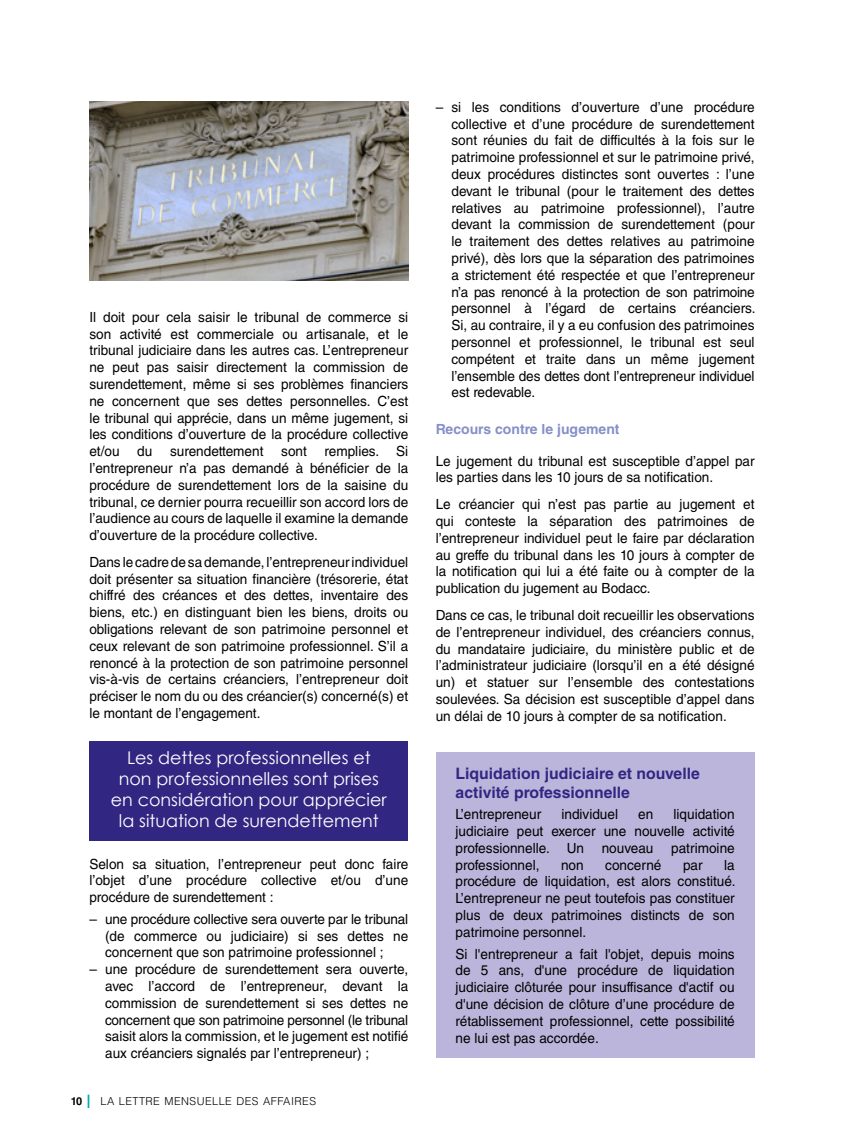
<style>
.page{position:relative;width:844px;height:1141px;background:#fff}
.page>*{position:absolute;margin:0;border:0;box-sizing:border-box;transform-origin:0 0}
._010_exergue{font:17.5px/21px "Century Gothic";color:#fff;text-align:center}
._011_encadre_titre{font:700 15.75px/18.9px "Helvetica LT Std";color:#312783}
._09_t1{font:14px/16.8px "Helvetica LT Std";color:#000;text-align:justify}
._012_encadre_texte{font:14px/16.8px "Helvetica LT Std";color:#000;text-align:justify}
._09_t1-2{font:700 14px "Helvetica LT Std";color:#8590c7}
.t1{font:300 10.85px "Helvetica LT Std";letter-spacing:.04em;color:#000}
.t2{font:700 10.85px "Helvetica LT Std";color:#000}
</style>
<div class="page">
<svg style="left:88px;top:1095px;width:1px;height:13px"></svg>
<div style="left:89px;top:741px;width:319px;height:99px;background:#312783"></div>
<div style="left:435px;top:752px;width:319px;height:305px;background:#bcb5db"></div>
<img style="left:89px;top:102px;width:319px;height:178px">
<p class="_09_t1" style="left:89px;top:308px;width:320px">Il doit pour cela saisir le tribunal de commerce si son activité est commerciale ou artisanale, et le tribunal judiciaire dans les autres cas. L’entrepreneur ne peut pas saisir directement la commission de surendettement, même si ses problèmes financiers ne concernent que ses dettes personnelles. C’est le tribunal qui apprécie, dans un même jugement, si les conditions d’ouverture de la procédure collective et/ou</p>
<p class="_09_t1" style="left:89px;top:443px;width:320px;text-indent:235px">remplies. Si l’entrepreneur n’a pas demandé à bénéficier de la procédure de surendettement lors de la saisine du tribunal, ce dernier pourra recueillir son accord lors de l’audience au cours de laquelle il examine la demande d’ouverture de la procédure collective.</p>
<p class="_09_t1" style="left:89px;top:554px;width:320px">Dans le cadre de sa demande, l’entrepreneur individuel doit présenter sa situation financière (trésorerie, état chiffré des créances et des dettes, inventaire des biens, etc.) en distinguant bien les biens, droits ou obligations relevant de son patrimoine personnel et ceux relevant de son patrimoine professionnel. S’il a renoncé à la protection de son patrimoine personnel vis-à-vis de certains créanciers, l’entrepreneur doit préciser le nom du ou des créancier(s) concerné(s) et le montant de l’engagement.</p>
<p class="_010_exergue" style="left:111px;top:747px;width:277px">Les dettes professionnelles et non professionnelles sont prises en considération pour apprécier la situation de surendettement</p>
<p class="_09_t1" style="left:89px;top:855px;width:320px">Selon sa situation, l’entrepreneur peut donc faire l’objet d’une procédure collective et/ou d’une procédure de surendettement :</p>
<p class="_09_t1" style="left:105px;top:910px;width:304px;text-indent:-16px">– une procédure collective sera ouverte par le tribunal (de commerce ou judiciaire) si ses dettes ne concernent que son patrimoine professionnel ;</p>
<p class="_09_t1" style="left:105px;top:961px;width:304px;text-indent:-16px">– une procédure de surendettement sera ouverte, avec l’accord de l’entrepreneur, devant la commission de surendettement si ses dettes ne concernent que son patrimoine personnel (le tribunal saisit alors la commission, et le jugement est notifié aux créanciers signalés par l’entrepreneur) ;</p>
<p class="_09_t1" style="left:137px;top:443px;width:17px">du</p>
<p class="_09_t1" style="left:170px;top:443px;width:95px">surendettement</p>
<p class="_09_t1" style="left:281px;top:443px;width:27px">sont</p>
<p class="t2" style="left:71px;top:1095px;width:13px">10</p>
<p class="t1" style="left:100px;top:1095px;width:217px">LA LETTRE MENSUELLE DES AFFAIRES</p>
<p class="_09_t1" style="left:451px;top:98px;width:305px;text-indent:-16px">– si les conditions d’ouverture d’une procédure collective et d’une procédure de surendettement sont réunies du fait de difficultés à la fois sur le patrimoine professionnel et sur le patrimoine privé, deux procédures distinctes sont ouvertes : l’une devant le tribunal (pour le traitement des dettes relatives au patrimoine professionnel), l’autre devant la commission de surendettement (pour le traitement des dettes relatives au patrimoine privé), dès lors que la séparation des patrimoines a strictement été respectée et que l’entrepreneur n’a pas renoncé à la protection de son patrimoine personnel à l’égard de certains créanciers.<br>Si, au contraire, il y a eu confusion des patrimoines personnel et professionnel, le tribunal est seul compétent et traite dans un même jugement l’ensemble des dettes dont l’entrepreneur individuel est redevable.</p>
<p class="_09_t1-2" style="left:435px;top:421px;width:185px">Recours contre le jugement</p>
<p class="_09_t1" style="left:435px;top:452px;width:320px">Le jugement du tribunal est susceptible d’appel par les parties dans les 10 jours de sa notification.</p>
<p class="_09_t1" style="left:435px;top:496px;width:320px">Le créancier qui n’est pas partie au jugement et qui conteste la séparation des patrimoines de l’entrepreneur individuel peut le faire par déclaration au greffe du tribunal dans les 10 jours à compter de la notification qui lui a été faite ou à compter de la publication du jugement au Bodacc.</p>
<p class="_09_t1" style="left:435px;top:607px;width:320px">Dans ce cas, le tribunal doit recueillir les observations de l’entrepreneur individuel, des créanciers connus, du mandataire judiciaire, du ministère public et de l’administrateur judiciaire (lorsqu’il en a été désigné un) et statuer sur l’ensemble des contestations soulevées. Sa décision est susceptible d’appel dans un délai de 10 jours à compter de sa notification.</p>
<p class="_011_encadre_titre" style="left:455px;top:763px;width:246px">Liquidation judiciaire et nouvelle activité professionnelle</p>
<p class="_012_encadre_texte" style="left:455px;top:806px;width:87px">L’entrepreneur</p>
<p class="_012_encadre_texte" style="left:561px;top:806px;width:58px">individuel</p>
<p class="_012_encadre_texte" style="left:638px;top:806px;width:17px">en</p>
<p class="_012_encadre_texte" style="left:455px;top:806px;width:280px;text-indent:218px">liquidation judiciaire peut exercer une nouvelle activité professionnelle. Un</p>
<p class="_012_encadre_texte" style="left:601px;top:840px;width:53px">nouveau</p>
<p class="_012_encadre_texte" style="left:671px;top:840px;width:65px">patrimoine</p>
<p class="_012_encadre_texte" style="left:455px;top:856px;width:85px">professionnel,</p>
<p class="_012_encadre_texte" style="left:561px;top:856px;width:24px">non</p>
<p class="_012_encadre_texte" style="left:605px;top:856px;width:58px">concerné</p>
<p class="_012_encadre_texte" style="left:682px;top:856px;width:21px">par</p>
<p class="_012_encadre_texte" style="left:455px;top:856px;width:281px;text-indent:268px">la procédure de liquidation, est alors constitué.<br>L’entrepreneur ne peut toutefois pas constituer plus de deux patrimoines distincts de son patrimoine personnel.</p>
<p class="_012_encadre_texte" style="left:455px;top:945px;width:280px">Si l'entrepreneur a fait l'objet, depuis moins de 5 ans, d'une procédure de liquidation judiciaire clôturée pour insuffisance d'actif ou d'une décision de clôture d’une procédure de rétablissement professionnel, cette possibilité ne lui est pas accordée.</p>
</div>
